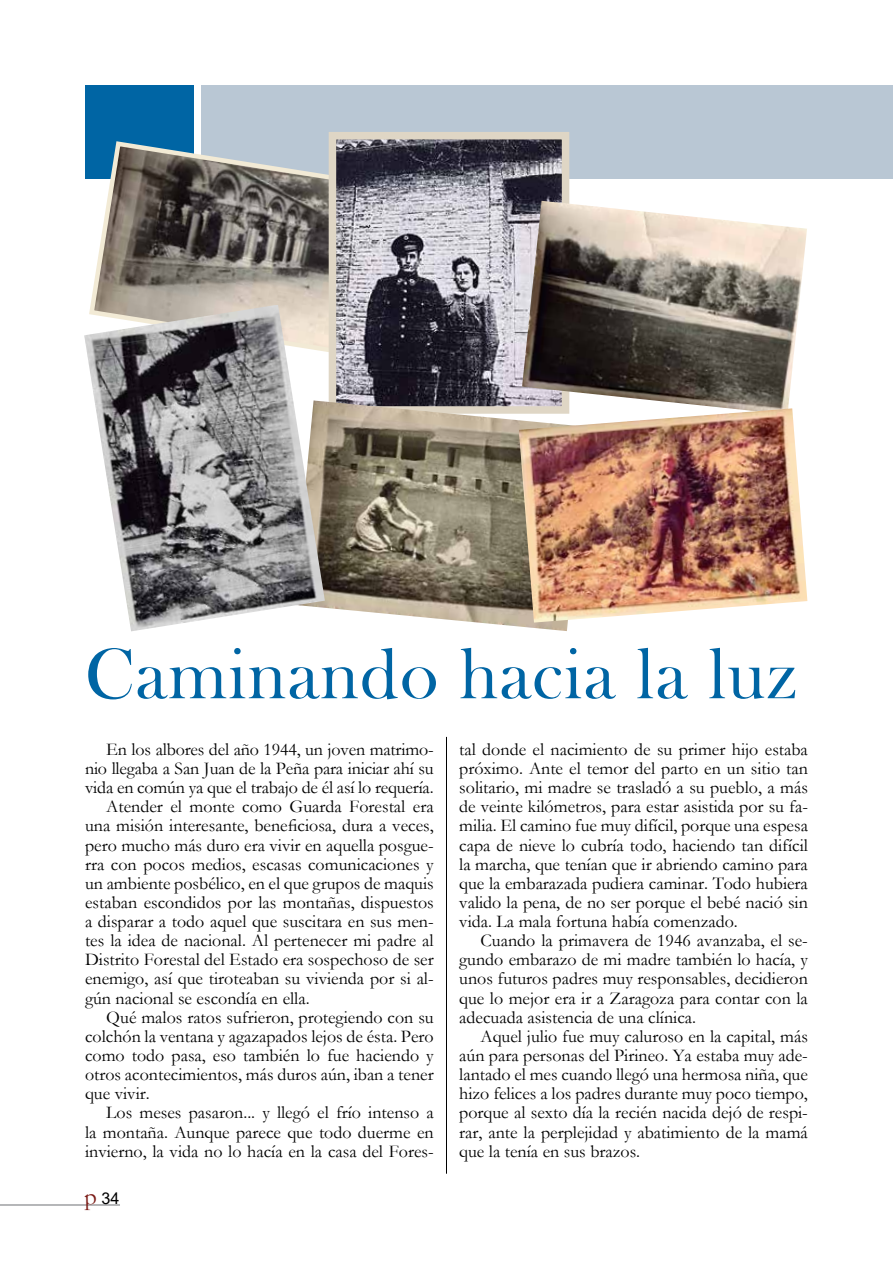
<style>
.page{position:relative;width:893px;height:1263px;background:#fff}
.page>*{position:absolute;margin:0;border:0;box-sizing:border-box;transform-origin:0 0}
.t1{font:73.5px "Bask Old Face";letter-spacing:.02em;color:#0065a4}
.t2{font:18px/19.2px "Garamond";color:#000;text-align:justify}
.t3{font:16.2px "Arial";color:#000}
.s1{font-family:"Garamond";font-size:24.3px;color:#7b1b16}
</style>
<div class="page">
<hr style="left:0;top:1204px;width:120px;height:2px;background:#939598">
<div style="left:85px;top:85px;width:108px;height:94px;background:#0065a4"></div>
<div style="left:201px;top:85px;width:692px;height:94px;background:#b9c7d4"></div>
<svg style="left:90px;top:139px;width:239px;height:221px"></svg>
<img style="left:338px;top:141px;width:222px;height:259px">
<div style="left:329px;top:132px;width:240px;height:282px;border:8px solid #dfd6c5"></div>
<img style="left:325px;top:400px;width:243px;height:231px">
<img style="left:84px;top:305px;width:241px;height:326px">
<img style="left:522px;top:201px;width:285px;height:207px">
<img style="left:519px;top:408px;width:288px;height:215px">
<hr style="left:446px;top:737px;width:1px;height:437px;background:#000">
<h1 class="t1" style="left:85px;top:633px;width:713px">Caminando hacia la luz</h1>
<p class="t2" style="left:106px;top:739px;width:329px">En los albores del año 1944, un joven matrimo-</p>
<p class="t2" style="left:85px;top:758px;width:350px">nio llegaba a San Juan de la Peña para iniciar ahí su</p>
<p class="t2" style="left:85px;top:777px;width:350px">vida en común ya que el trabajo de él así lo requería.</p>
<p class="t2" style="left:106px;top:796px;width:329px">Atender el monte como Guarda Forestal era</p>
<p class="t2" style="left:85px;top:816px;width:350px">una misión interesante, beneficiosa, dura a veces,</p>
<p class="t2" style="left:85px;top:835px;width:350px">pero mucho más duro era vivir en aquella posgue-</p>
<p class="t2" style="left:85px;top:854px;width:350px">rra con pocos medios, escasas comunicaciones y</p>
<p class="t2" style="left:85px;top:873px;width:350px">un ambiente posbélico, en el que grupos de maquis</p>
<p class="t2" style="left:85px;top:892px;width:350px">estaban escondidos por las montañas, dispuestos</p>
<p class="t2" style="left:85px;top:911px;width:350px">a disparar a todo aquel que suscitara en sus men-</p>
<p class="t2" style="left:85px;top:930px;width:350px">tes la idea de nacional. Al pertenecer mi padre al</p>
<p class="t2" style="left:85px;top:949px;width:350px">Distrito Forestal del Estado era sospechoso de ser</p>
<p class="t2" style="left:85px;top:969px;width:350px">enemigo, así que tiroteaban su vivienda por si al-</p>
<p class="t2" style="left:85px;top:988px;width:226px">gún nacional se escondía en ella.</p>
<p class="t2" style="left:106px;top:1007px;width:329px">Qué malos ratos sufrieron, protegiendo con su</p>
<p class="t2" style="left:85px;top:1026px;width:350px">colchón la ventana y agazapados lejos de ésta. Pero</p>
<p class="t2" style="left:85px;top:1045px;width:350px">como todo pasa, eso también lo fue haciendo y</p>
<p class="t2" style="left:85px;top:1064px;width:350px">otros acontecimientos, más duros aún, iban a tener</p>
<p class="t2" style="left:85px;top:1083px;width:66px">que vivir.</p>
<p class="t2" style="left:106px;top:1103px;width:329px">Los meses pasaron... y llegó el frío intenso a</p>
<p class="t2" style="left:85px;top:1122px;width:350px">la montaña. Aunque parece que todo duerme en</p>
<p class="t2" style="left:85px;top:1141px;width:350px">invierno, la vida no lo hacía en la casa del Fores-</p>
<p class="t3" style="left:85px;top:1187px;width:36px"><span class="s1">p</span> 34</p>
<p class="t2" style="left:459px;top:739px;width:350px">tal donde el nacimiento de su primer hijo estaba próximo. Ante el temor del parto en un sitio tan solitario, mi madre se trasladó a su pueblo, a más de veinte kilómetros, para estar asistida por su fa&shy;milia. El camino fue muy difícil, porque una espesa capa de nieve lo cubría todo, haciendo tan difícil la marcha, que tenían que ir abriendo camino para que la embarazada pudiera caminar. Todo hubiera valido la pena, de no ser porque el bebé nació sin vida. La mala fortuna había comenzado.</p>
<p class="t2" style="left:459px;top:930px;width:350px;text-indent:21px">Cuando la primavera de 1946 avanzaba, el se&shy;gundo embarazo de mi madre también lo hacía, y unos futuros padres muy responsables, decidieron que lo mejor era ir a Zaragoza para contar con la adecuada asistencia de una clínica.</p>
<p class="t2" style="left:459px;top:1026px;width:350px;text-indent:21px">Aquel julio fue muy caluroso en la capital, más aún para personas del Pirineo. Ya estaba muy ade&shy;lantado el mes cuando llegó una hermosa niña, que hizo felices a los padres durante muy poco tiempo, porque al sexto día la recién nacida dejó de respi&shy;rar, ante la perplejidad y abatimiento de la mamá que la tenía en sus brazos.</p>
</div>
